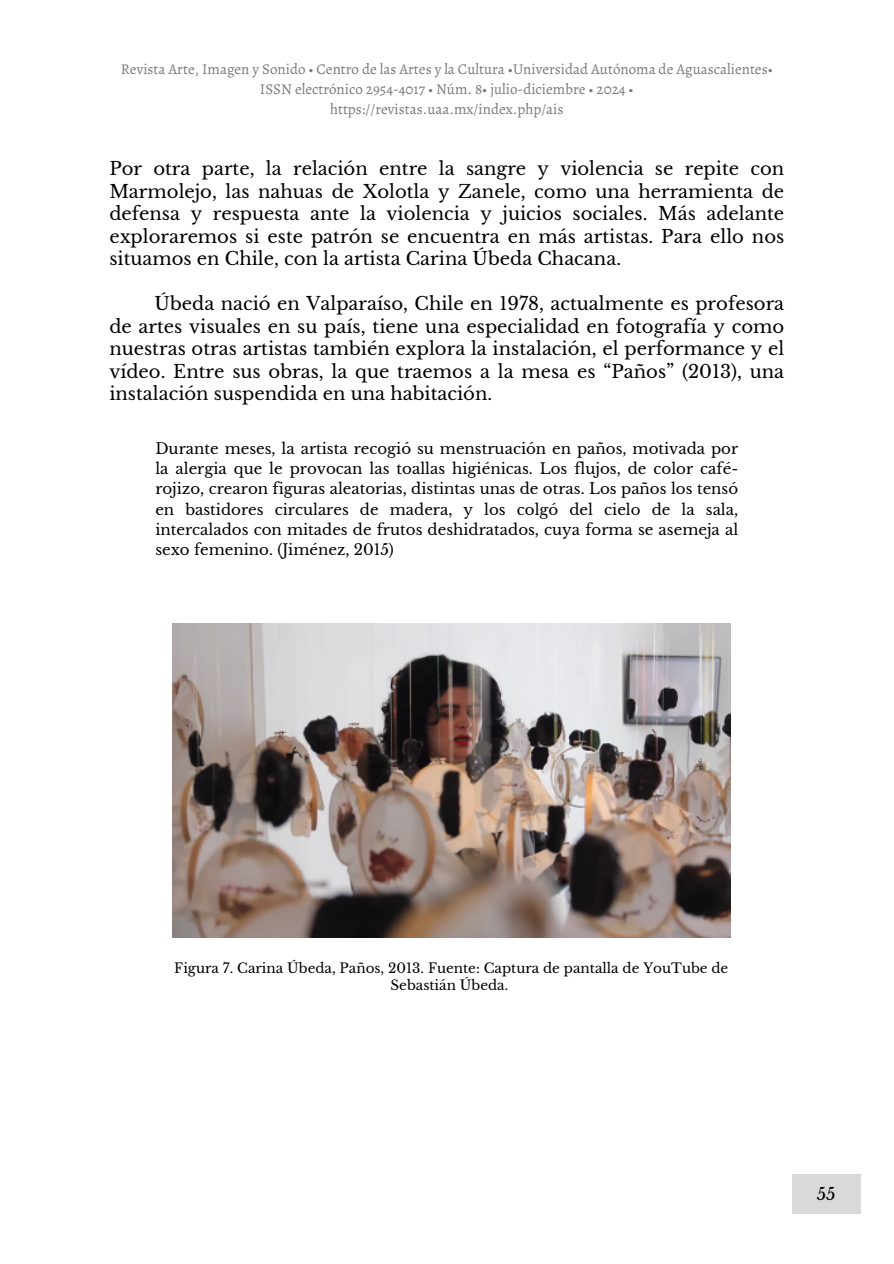
<style>
.page{position:relative;width:894px;height:1264px;background:#fff}
.page>*{position:absolute;margin:0;border:0;box-sizing:border-box;transform-origin:0 0}
.t1{font:18px/22.5px "Libre Baskerville";color:#000;text-align:justify}
.t2{font:16.5px "Libre Baskerville";color:#000}
.t3{font:15px/20.2px "Libre Baskerville";color:#000;text-align:justify}
.t4{font:15px/20.2px "Alegreya";color:#7b7a7a;text-align:center}
.t5{font:13.5px/16.8px "Libre Baskerville";color:#000;text-align:center}
</style>
<div class="page">
<img style="left:172px;top:623px;width:558px;height:314px">
<div style="left:791px;top:1174px;width:68px;height:39px;background:#d9d9d9"></div>
<h1 class="t4" style="left:121px;top:58px;width:653px">Revista Arte, Imagen y Sonido • Centro de las Artes y la Cultura •Universidad Autónoma de Aguascalientes•<br>ISSN electrónico 2954-4017 • Núm. 8• julio-diciembre • 2024 •<br>https://revistas.uaa.mx/index.php/ais</h1>
<h1 class="t1" style="left:109px;top:157px;width:676px">Por otra parte, la relación entre la sangre y violencia se repite con Marmolejo, las nahuas de Xolotla y Zanele, como una herramienta de defensa y respuesta ante la violencia y juicios sociales. Más adelante exploraremos si este patrón se encuentra en más artistas. Para ello nos situamos en Chile, con la artista Carina Úbeda Chacana.</h1>
<h2 class="t1" style="left:109px;top:292px;width:676px;text-indent:45px">Úbeda nació en Valparaíso, Chile en 1978, actualmente es profesora de artes visuales en su país, tiene una especialidad en fotografía y como nuestras otras artistas también explora la instalación, el performance y el vídeo. Entre sus obras, la que traemos a la mesa es “Paños” (2013), una instalación suspendida en una habitación.</h2>
<p class="t3" style="left:155px;top:438px;width:584px">Durante meses, la artista recogió su menstruación en paños, motivada por la alergia que le provocan las toallas higiénicas. Los flujos, de color café&shy;rojizo, crearon figuras aleatorias, distintas unas de otras. Los paños los tensó en bastidores circulares de madera, y los colgó del cielo de la sala, intercalados con mitades de frutos deshidratados, cuya forma se asemeja al sexo femenino. (Jiménez, 2015)</p>
<p class="t5" style="left:174px;top:959px;width:555px">Figura 7. Carina Úbeda, Paños, 2013. Fuente: Captura de pantalla de YouTube de<br>Sebastián Úbeda.</p>
<p class="t2" style="left:816px;top:1183px;width:20px">55</p>
</div>
